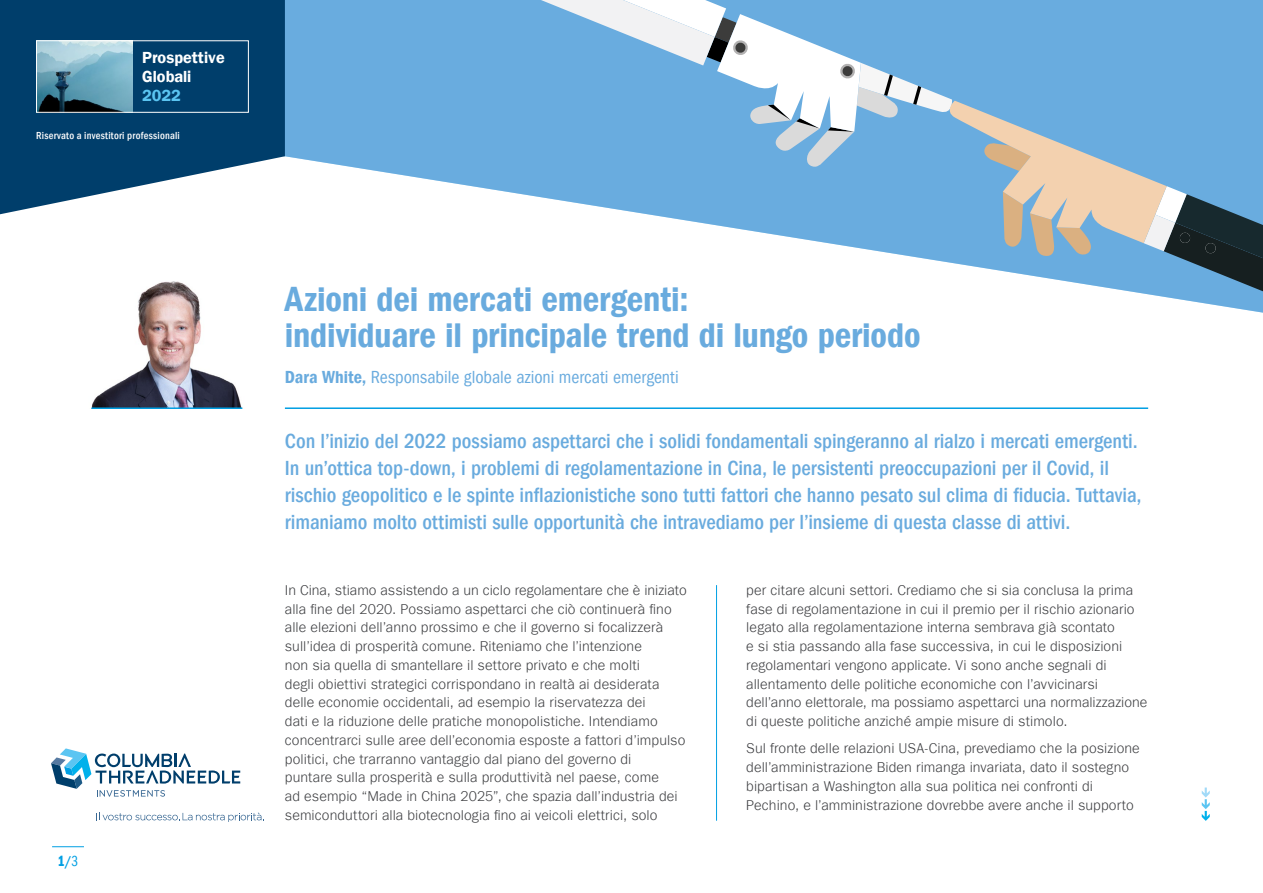
<style>
.page{position:relative;width:1263px;height:893px;background:#fff}
.page>*{position:absolute;margin:0;border:0;box-sizing:border-box;transform-origin:0 0}
.t1{font:36px/36px "ITC Frank Gofor Ameriprise Dm Cn";letter-spacing:-.005em;color:#69abde}
.t2{font:500 condensed 21px/27px "ITC Frank Gofor Ameriprise";color:#69abde}
.t3{font:condensed 18px "ITC Frank Gofor Ameriprise";color:#69abde}
.t4{font:16.2px/19px "ITC Frank Gofor Ameriprise Dm";color:#fff}
.t5{font:16.2px "ITC Frank Gofor Ameriprise Dm";color:#5bc5f2}
.t6{font:15px "ITC Frank Gofor Ameriprise Dm Cm";color:#009fe3}
.t7{font:300 14.25px/18.8px "ITC Frank Gofor Ameriprise";letter-spacing:.005em;color:#393a3d}
.t8{font:500 condensed 10.5px "ITC Frank Gofor Ameriprise";letter-spacing:.02em;color:#fff}
.s1{font-family:"ITC Frank Gofor Ameriprise Bk Cm"}
.s2{font-family:"ITC Frank Gofor Ameriprise Dm Cn";font-stretch:normal}
</style>
<div class="page">
<hr style="left:52px;top:846px;width:32px;height:1px;background:#009fe3">
<hr style="left:285px;top:407px;width:863px;height:2px;background:#009fe3">
<svg style="left:1202px;top:787px;width:8px;height:34px"></svg>
<svg style="left:51px;top:748px;width:189px;height:49px"></svg>
<svg style="left:99px;top:812px;width:165px;height:10px"></svg>
<svg style="left:0;top:0;width:1263px;height:313px"></svg>
<svg style="left:526px;top:0;width:737px;height:291px"></svg>
<hr style="left:716px;top:585px;width:1px;height:236px;background:#009fe3">
<svg style="left:0;top:0;width:285px;height:214px;fill:#003e6b"></svg>
<img style="left:38px;top:42px;width:94px;height:69px">
<div style="left:36px;top:40px;width:213px;height:73px;border:1px solid #fff"></div>
<img style="left:85px;top:276px;width:166px;height:132px">
<hr style="left:91px;top:407px;width:151px;height:2px;background:#009fe3">
<p class="t4" style="left:142px;top:48px;width:84px">Prospettive<br>Globali</p>
<p class="t5" style="left:142px;top:86px;width:40px">2022</p>
<p class="t8" style="left:36px;top:130px;width:145px">Riservato a investitori professionali</p>
<p class="t6" style="left:58px;top:853px;width:21px">1/<span class="s1">3</span></p>
<h1 class="t1" style="left:285px;top:281px;width:637px">Azioni dei mercati emergenti:<br>individuare il principale trend di lungo periodo</h1>
<p class="t3" style="left:285px;top:367px;width:395px"><span class="s2">Dara White,</span> Responsabile globale azioni mercati emergenti</p>
<p class="t2" style="left:285px;top:428px;width:858px">Con l’inizio del 2022 possiamo aspettarci che i solidi fondamentali spingeranno al rialzo i mercati emergenti.<br>In un’ottica top-down, i problemi di regolamentazione in Cina, le persistenti preoccupazioni per il Covid, il rischio geopolitico e le spinte inflazionistiche sono tutti fattori che hanno pesato sul clima di fiducia. Tuttavia, rimaniamo molto ottimisti sulle opportunità che intravediamo per l’insieme di questa classe di attivi.</p>
<p class="t7" style="left:285px;top:581px;width:403px">In Cina, stiamo assistendo a un ciclo regolamentare che è iniziato alla fine del 2020. Possiamo aspettarci che ciò continuerà fino alle elezioni dell’anno prossimo e che il governo si focalizzerà sull’idea di prosperità comune. Riteniamo che l’intenzione<br>non sia quella di smantellare il settore privato e che molti<br>degli obiettivi strategici corrispondano in realtà ai desiderata delle economie occidentali, ad esempio la riservatezza dei<br>dati e la riduzione delle pratiche monopolistiche. Intendiamo concentrarci sulle aree dell’economia esposte a fattori d’impulso politici, che trarranno vantaggio dal piano del governo di<br>puntare sulla prosperità e sulla produttività nel paese, come<br>ad esempio “Made in China 2025”, che spazia dall’industria dei semiconduttori alla biotecnologia fino ai veicoli elettrici, solo</p>
<p class="t7" style="left:746px;top:581px;width:403px">per citare alcuni settori. Crediamo che si sia conclusa la prima fase di regolamentazione in cui il premio per il rischio azionario legato alla regolamentazione interna sembrava già scontato<br>e si stia passando alla fase successiva, in cui le disposizioni regolamentari vengono applicate. Vi sono anche segnali di allentamento delle politiche economiche con l’avvicinarsi dell’anno elettorale, ma possiamo aspettarci una normalizzazione di queste politiche anziché ampie misure di stimolo.</p>
<p class="t7" style="left:746px;top:739px;width:395px">Sul fronte delle relazioni USA-Cina, prevediamo che la posizione dell’amministrazione Biden rimanga invariata, dato il sostegno bipartisan a Washington alla sua politica nei confronti di Pechino, e l’amministrazione dovrebbe avere anche il supporto</p>
</div>
